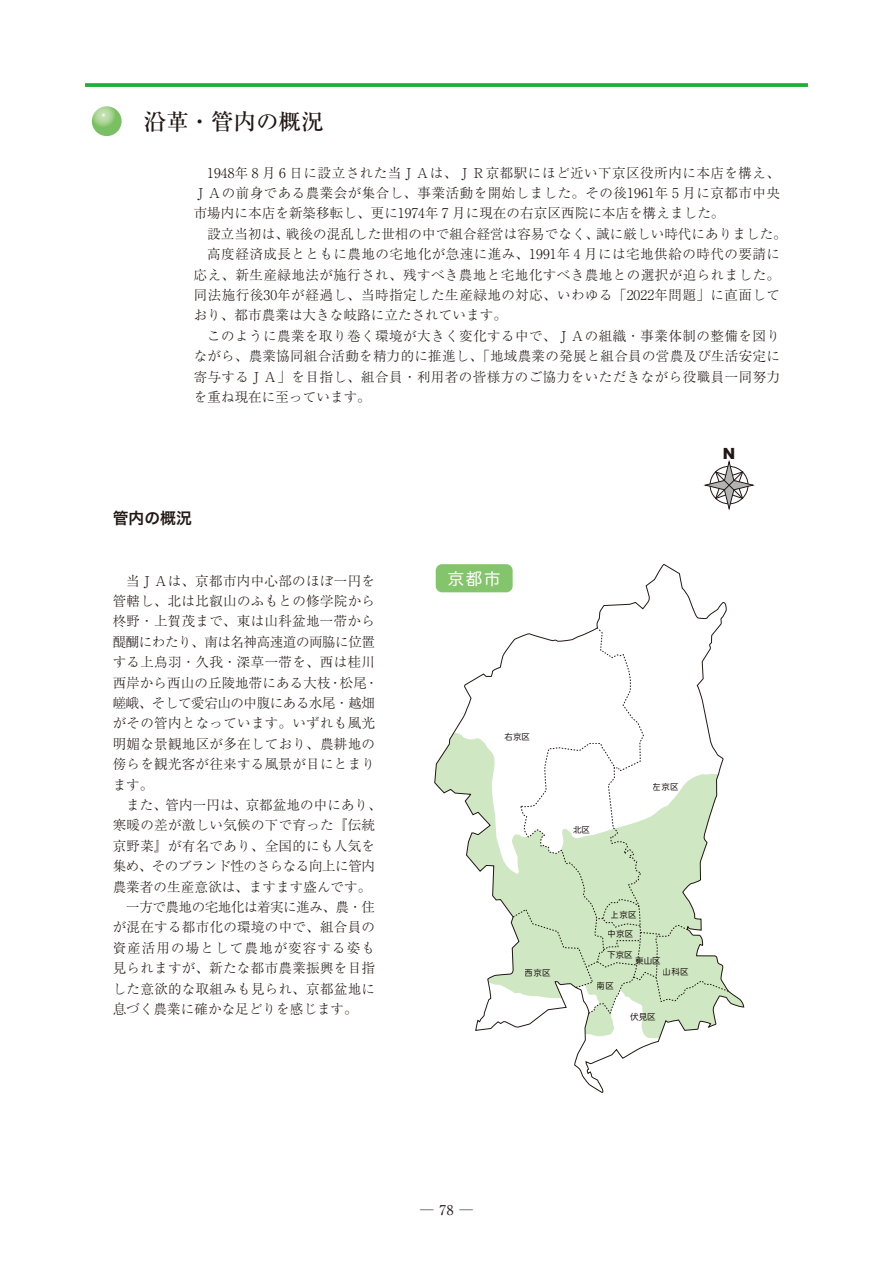
<style>
.page{position:relative;width:893px;height:1263px;background:#fff}
.page>*{position:absolute;margin:0;border:0;box-sizing:border-box;transform-origin:0 0}
.t1{font:500 22.5px "Ryumin Pro";color:#221815}
.t2{font:16.5px "Hira Maru Pro W4";color:#fff}
.t3{font:15.75px "Hira Kaku Pro N W6";letter-spacing:.01em;color:#221815}
.t4{font:300 13.5px/20.4px "Ryumin Pro";letter-spacing:.025em;color:#221815;text-align:justify}
.t5{font:300 13.5px "Ryumin Pro";letter-spacing:-.03em;color:#221815}
.t6{font:300 13.5px "Ryumin Pro";letter-spacing:.085em;color:#221815}
.t7{font:13.5px "Ryumin Pro";color:#221815}
.t8{font:900 13.5px "Gothic MB101 Pro";color:#221815}
.t9{font:8.55px "Hira Maru Pro W4";color:#221815}
</style>
<div class="page">
<svg style="left:85px;top:83px;width:723px;height:4px;background:#2fb043"></svg>
<svg style="left:92px;top:106px;width:30px;height:30px"></svg>
<svg style="left:434px;top:564px;width:310px;height:529px"></svg>
<svg style="left:513px;top:628px;width:216px;height:385px"></svg>
<svg style="left:704px;top:460px;width:50px;height:50px"></svg>
<div style="left:436px;top:564px;width:77px;height:28px;background:#84c46d;border-radius:6px"></div>
<h1 class="t1" style="left:144px;top:104px;width:181px">沿革・管内の概況</h1>
<p class="t4" style="left:194px;top:161px;width:588px;text-indent:14px">1948年 8 月 6 日に設立された当ＪＡは、ＪＲ京都駅にほど近い下京区役所内に本店を構え、ＪＡの前身である農業会が集合し、事業活動を開始しました。その後1961年 5 月に京都市中央市場内に本店を新築移転し、更に1974年 7 月に現在の右京区西院に本店を構えました。</p>
<p class="t4" style="left:207px;top:222px;width:581px">設立当初は、戦後の混乱した世相の中で組合経営は容易でなく、誠に厳しい時代にありました。</p>
<p class="t4" style="left:207px;top:243px;width:574px">高度経済成長とともに農地の宅地化が急速に進み、1991年 4 月には宅地供給の時代の要請に</p>
<p class="t4" style="left:194px;top:263px;width:588px">応え、新生産緑地法が施行され、残すべき農地と宅地化すべき農地との選択が迫られました。</p>
<p class="t4" style="left:194px;top:284px;width:588px">同法施行後30年が経過し、当時指定した生産緑地の対応、いわゆる「2022年問題」に直面して</p>
<p class="t4" style="left:194px;top:304px;width:315px">おり、都市農業は大きな岐路に立たされています。</p>
<p class="t4" style="left:207px;top:324px;width:574px">このように農業を取り巻く環境が大きく変化する中で、ＪＡの組織・事業体制の整備を図り</p>
<p class="t4" style="left:194px;top:345px;width:588px">ながら、農業協同組合活動を精力的に推進し、「地域農業の発展と組合員の営農及び生活安定に</p>
<p class="t4" style="left:194px;top:365px;width:588px">寄与するＪＡ」を目指し、組合員・利用者の皆様方のご協力をいただきながら役職員一同努力</p>
<p class="t4" style="left:194px;top:386px;width:179px">を重ね現在に至っています。</p>
<p class="t3" style="left:113px;top:504px;width:81px">管内の概況</p>
<p class="t4" style="left:113px;top:569px;width:267px;text-align:left;text-indent:14px">当ＪＡは、京都市内中心部のほぼ一円を管轄し、北は比叡山のふもとの修学院から柊野・上賀茂まで、東は山科盆地一帯から醍醐にわたり、南は名神高速道の両脇に位置する上鳥羽・久我・深草一帯を、西は桂川西岸から西山の丘陵地帯にある大枝・松尾・嵯峨、そして愛宕山の中腹にある水尾・越畑がその管内となっています。いずれも風光明媚な景観地区が多在しており、農耕地の傍らを観光客が往来する風景が目にとまります。</p>
<p class="t4" style="left:126px;top:794px;width:257px">また、管内一円は、京都盆地の中にあり、</p>
<p class="t4" style="left:113px;top:814px;width:264px">寒暖の差が激しい気候の下で育った『伝統</p>
<p class="t4" style="left:113px;top:834px;width:264px">京野菜』が有名であり、全国的にも人気を</p>
<p class="t5" style="left:113px;top:855px;width:264px">集め、そのブランド性のさらなる向上に管内</p>
<p class="t4" style="left:113px;top:875px;width:260px">農業者の生産意欲は、ますます盛んです。</p>
<p class="t5" style="left:126px;top:896px;width:250px">一方で農地の宅地化は着実に進み、農・住</p>
<p class="t4" style="left:113px;top:916px;width:264px">が混在する都市化の環境の中で、組合員の</p>
<p class="t6" style="left:113px;top:937px;width:264px">資産活用の場として農地が変容する姿も</p>
<p class="t4" style="left:113px;top:957px;width:264px">見られますが、新たな都市農業振興を目指</p>
<p class="t4" style="left:113px;top:977px;width:264px">した意欲的な取組みも見られ、京都盆地に</p>
<p class="t4" style="left:113px;top:998px;width:247px">息づく農業に確かな足どりを感じます。</p>
<p class="t2" style="left:448px;top:564px;width:54px">京都市</p>
<p class="t8" style="left:723px;top:442px;width:13px">N</p>
<p class="t9" style="left:504px;top:730px;width:27px">右京区</p>
<p class="t9" style="left:573px;top:823px;width:19px">北区</p>
<p class="t9" style="left:653px;top:780px;width:27px">左京区</p>
<p class="t9" style="left:611px;top:907px;width:27px">上京区</p>
<p class="t9" style="left:608px;top:926px;width:27px">中京区</p>
<p class="t9" style="left:607px;top:948px;width:27px">下京区</p>
<p class="t9" style="left:635px;top:953px;width:27px">東山区</p>
<p class="t9" style="left:525px;top:965px;width:27px">西京区</p>
<p class="t9" style="left:663px;top:964px;width:27px">山科区</p>
<p class="t9" style="left:630px;top:1009px;width:27px">伏見区</p>
<p class="t9" style="left:597px;top:978px;width:19px">南区</p>
<p class="t7" style="left:420px;top:1200px;width:54px">─ 78 ─</p>
</div>
